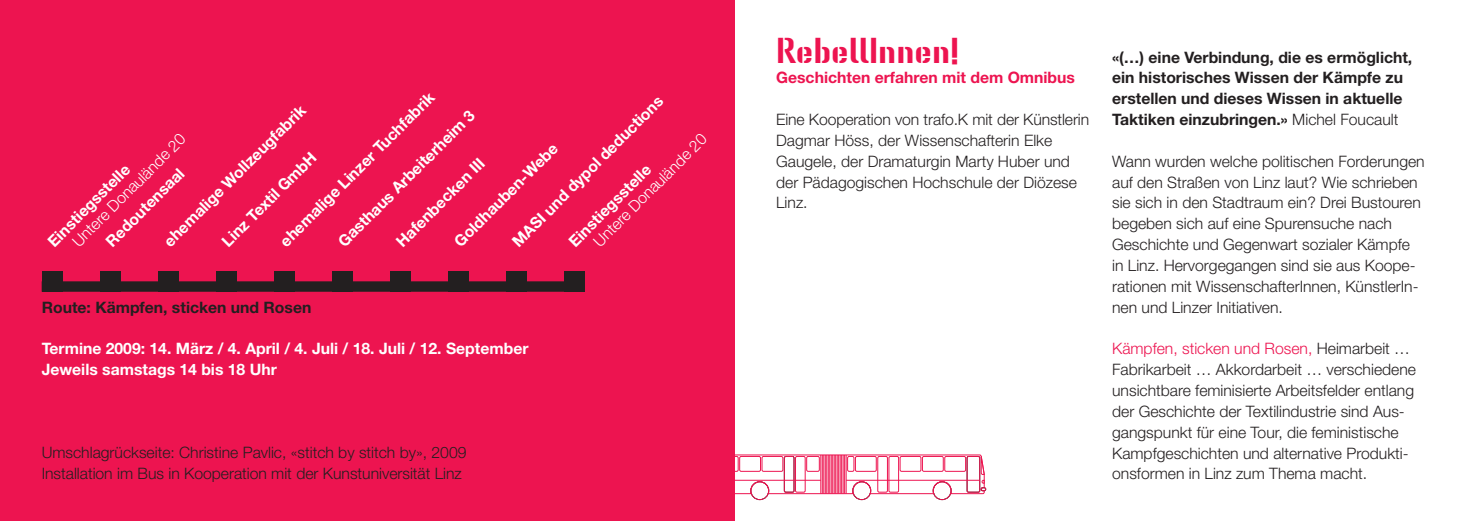
<style>
.page{position:relative;width:1469px;height:521px;background:#fff}
.page>*{position:absolute;margin:0;border:0;box-sizing:border-box;transform-origin:0 0}
.t1{font:700 35px "Lore";color:#ed1450}
.t2{font:300 15.75px/20.8px "Helvetica Neue";color:#231f20}
.t3{font:700 15.75px/20.8px "Helvetica Neue";color:#fff}
.t4{font:700 15.75px/20.8px "Helvetica Neue";color:#231f20}
.t5{font:300 15.75px "Helvetica Neue";color:#fff}
.t6{font:700 15.75px "Helvetica Neue";color:#ed1450}
.s1{font-weight:300}
.s2{color:#ed1450}
</style>
<div class="page">
<div style="left:0;top:0;width:734px;height:521px;background:#ed1450"></div>
<div style="left:42px;top:281px;width:541px;height:11px;background:#231f20"></div>
<div style="left:42px;top:271px;width:21px;height:21px;background:#231f20"></div>
<div style="left:100px;top:271px;width:21px;height:21px;background:#231f20"></div>
<div style="left:158px;top:271px;width:21px;height:21px;background:#231f20"></div>
<div style="left:216px;top:271px;width:21px;height:21px;background:#231f20"></div>
<div style="left:274px;top:271px;width:21px;height:21px;background:#231f20"></div>
<div style="left:332px;top:271px;width:21px;height:21px;background:#231f20"></div>
<div style="left:390px;top:271px;width:21px;height:21px;background:#231f20"></div>
<div style="left:448px;top:271px;width:21px;height:21px;background:#231f20"></div>
<div style="left:506px;top:271px;width:21px;height:21px;background:#231f20"></div>
<div style="left:564px;top:271px;width:21px;height:21px;background:#231f20"></div>
<div style="left:933px;top:481px;width:18px;height:19px;border:1px solid #ed1450;border-radius:50%"></div>
<div style="left:750px;top:481px;width:19px;height:19px;border:1px solid #ed1450;border-radius:50%"></div>
<div style="left:852px;top:481px;width:19px;height:19px;border:1px solid #ed1450;border-radius:50%"></div>
<svg style="left:734px;top:454px;width:252px;height:40px"></svg>
<p class="t3" style="left:276px;top:237px;width:213px;rotate:-45deg">ehemalige Linzer Tuchfabrik</p>
<p class="t3" style="left:508px;top:237px;width:207px;rotate:-45deg">MASI und dypol deductions</p>
<p class="t3" style="left:160px;top:237px;width:195px;rotate:-45deg">ehemalige Wollzeugfabrik</p>
<p class="t3" style="left:334px;top:237px;width:187px;rotate:-45deg">Gasthaus Arbeiterheim 3</p>
<p class="t5" style="left:71px;top:240px;width:154px;rotate:-45deg">Untere Donaulände 20</p>
<p class="t5" style="left:592px;top:240px;width:154px;rotate:-45deg">Untere Donaulände 20</p>
<p class="t3" style="left:450px;top:237px;width:141px;rotate:-45deg">Goldhauben-Webe</p>
<p class="t3" style="left:218px;top:237px;width:128px;rotate:-45deg">Linz Textil GmbH</p>
<p class="t3" style="left:392px;top:237px;width:119px;rotate:-45deg">Hafenbecken III</p>
<p class="t3" style="left:44px;top:237px;width:110px;rotate:-45deg">Einstiegsstelle</p>
<p class="t3" style="left:565px;top:237px;width:110px;rotate:-45deg">Einstiegsstelle</p>
<p class="t3" style="left:102px;top:237px;width:105px;rotate:-45deg">Redoutensaal</p>
<p class="t4" style="left:42px;top:298px;width:271px">Route: Kämpfen, sticken und Rosen</p>
<p class="t3" style="left:42px;top:340px;width:488px">Termine 2009: 14. März / 4. April / 4. Juli / 18. Juli / 12. September<br>Jeweils samstags 14 bis 18 Uhr</p>
<p class="t2" style="left:42px;top:444px;width:426px">Umschlagrückseite: Christine Pavlic, «stitch by stitch by», 2009<br>Installation im Bus in Kooperation mit der Kunstuniversität Linz</p>
<h1 class="t1" style="left:776px;top:39px;width:185px">RebellInnen!</h1>
<p class="t6" style="left:776px;top:72px;width:300px">Geschichten erfahren mit dem Omnibus</p>
<p class="t2" style="left:776px;top:110px;width:314px">Eine Kooperation von trafo.K mit der Künstlerin Dagmar Höss, der Wissenschafterin Elke Gaugele, der Dramaturgin Marty Huber und der Pädagogischen Hochschule der Diözese Linz.</p>
<p class="t4" style="left:1112px;top:48px;width:302px">«(…) eine Verbindung, die es ermöglicht, ein historisches Wissen der Kämpfe zu erstellen und dieses Wissen in aktuelle Taktiken einzubringen.» <span class="s1">Michel Foucault</span></p>
<p class="t2" style="left:1112px;top:152px;width:314px">Wann wurden welche politischen Forderungen auf den Straßen von Linz laut? Wie schrieben sie sich in den Stadtraum ein? Drei Bustouren begeben sich auf eine Spurensuche nach Geschichte und Gegenwart sozialer Kämpfe in Linz. Hervorgegangen sind sie aus Koope&shy;rationen mit WissenschafterInnen, KünstlerIn&shy;nen und Linzer Initiativen.</p>
<p class="t2" style="left:1112px;top:340px;width:305px"><span class="s2">Kämpfen, sticken und Rosen,</span> Heimarbeit … Fabrikarbeit … Akkordarbeit … verschiedene unsichtbare feminisierte Arbeitsfelder entlang der Geschichte der Textilindustrie sind Aus&shy;gangspunkt für eine Tour, die feministische Kampfgeschichten und alternative Produkti&shy;onsformen in Linz zum Thema macht.</p>
</div>
